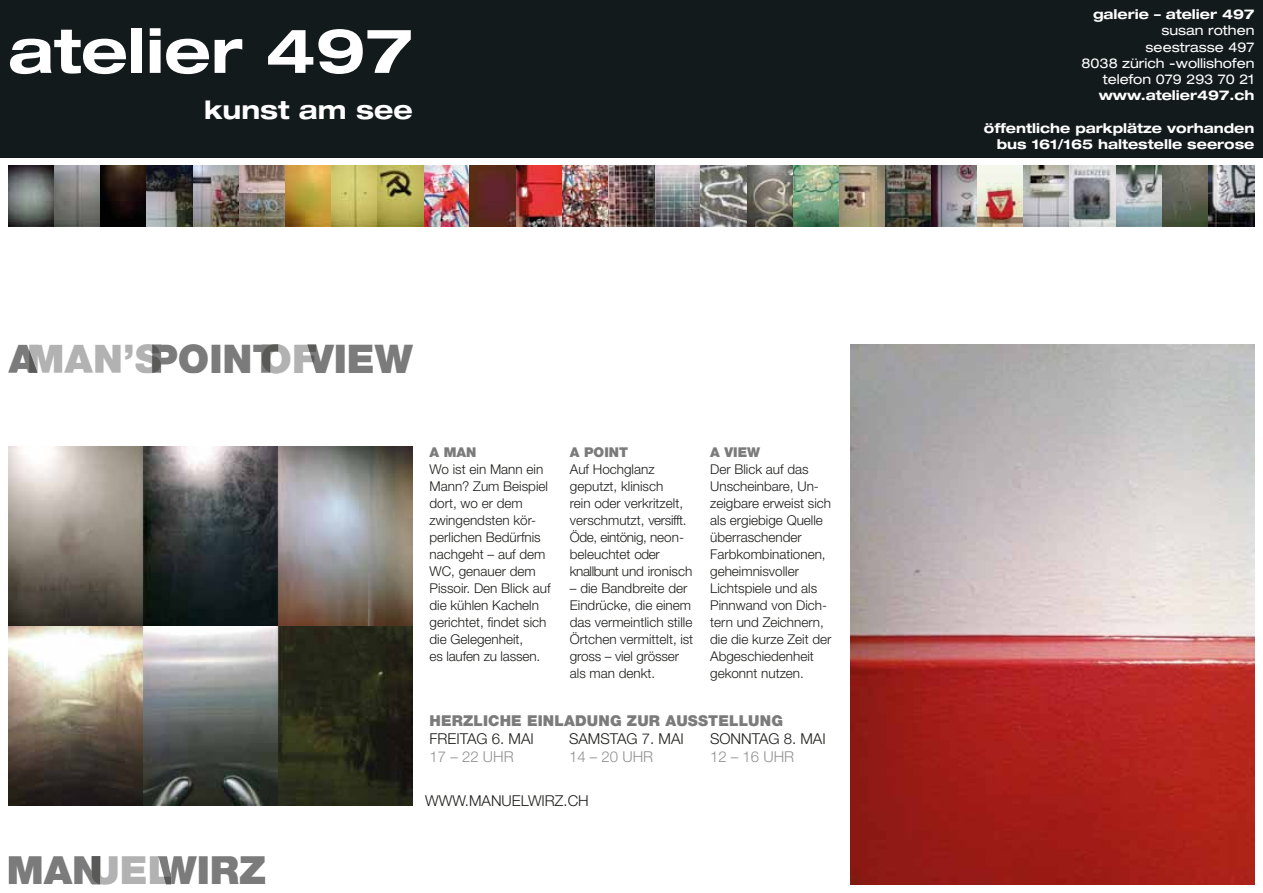
<style>
.page{position:relative;width:1263px;height:893px;background:#fff}
.page>*{position:absolute;margin:0;border:0;box-sizing:border-box;transform-origin:0 0}
.t1{font:700 expanded 61.5px "Helvetica Neue";color:#fff}
.t2{font:900 39.6px "Helvetica Neue";color:#7b7b7b}
.t3{font:700 expanded 25.5px "Helvetica Neue";color:#fff}
.t4{font:300 15px "Helvetica Neue";color:#1d1d1b}
.t5{font:900 15px "Helvetica Neue";letter-spacing:.01em;color:#7c7b7b}
.t6{font:300 15px "Helvetica Neue";color:#929292}
.t7{font:300 13.5px/17px "Helvetica Neue";color:#1d1d1b}
.t8{font:700 expanded 13.5px/16.2px "Helvetica Neue";color:#fff;text-align:right}
.t9{font:expanded 13.5px/16.2px "Helvetica Neue";color:#fff;text-align:right}
.t10{font:900 13.5px "Helvetica Neue";color:#7c7b7b}
.s1{color:#b3b2b2}
</style>
<div class="page">
<div style="left:0;top:0;width:1263px;height:157px;background:#131a1c"></div>
<svg style="left:307px;top:344px;width:9px;height:29px"></svg>
<div style="left:152px;top:344px;width:9px;height:29px;background:#7b7b7b"></div>
<svg style="left:262px;top:344px;width:16px;height:29px"></svg>
<svg style="left:29px;top:350px;width:8px;height:23px"></svg>
<img style="left:9px;top:446px;width:403px;height:360px">
<div style="left:92px;top:856px;width:8px;height:28px;background:#7b7b7b"></div>
<svg style="left:158px;top:856px;width:13px;height:28px"></svg>
<img style="left:850px;top:344px;width:404px;height:540px">
<img style="left:9px;top:166px;width:1245px;height:60px">
<h1 class="t1" style="left:8px;top:12px;width:406px">atelier 497</h1>
<h3 class="t3" style="left:204px;top:94px;width:210px">kunst am see</h3>
<h2 class="t2" style="left:9px;top:335px;width:406px">A<span class="s1">MAN’S</span>POINT<span class="s1">OF</span>VIEW</h2>
<h2 class="t2" style="left:6px;top:847px;width:262px">MAN<span class="s1">UEL</span>WIRZ</h2>
<p class="t10" style="left:429px;top:444px;width:48px">A MAN</p>
<p class="t7" style="left:429px;top:460px;width:123px">Wo ist ein Mann ein<br>Mann? Zum Beispiel dort, wo er dem zwingendsten kör&shy;perlichen Bedürfnis nachgeht – auf dem<br>WC, genauer dem<br>Pissoir. Den Blick auf die kühlen Kacheln gerichtet, findet sich die Gelegenheit,<br>es laufen zu lassen.</p>
<p class="t10" style="left:570px;top:444px;width:60px">A POINT</p>
<p class="t7" style="left:570px;top:461px;width:124px">Auf Hochglanz geputzt, klinisch<br>rein oder verkritzelt, verschmutzt, versifft.<br>Öde, eintönig, neon&shy;beleuchtet oder knallbunt und ironisch</p>
<p class="t7" style="left:570px;top:580px;width:125px">– die Bandbreite der<br>Eindrücke, die einem das vermeintlich stille<br>Örtchen vermittelt, ist gross – viel grösser als man denkt.</p>
<p class="t10" style="left:710px;top:444px;width:52px">A VIEW</p>
<p class="t7" style="left:710px;top:460px;width:123px">Der Blick auf das<br>Unscheinbare, Un&shy;zeigbare erweist sich als ergiebige Quelle überraschender<br>Farbkombinationen, geheimnisvoller<br>Lichtspiele und als<br>Pinnwand von Dich&shy;tern und Zeichnern, die die kurze Zeit der<br>Abgeschiedenheit gekonnt nutzen.</p>
<p class="t5" style="left:429px;top:712px;width:355px">HERZLICHE EINLADUNG ZUR AUSSTELLUNG</p>
<p class="t4" style="left:429px;top:730px;width:106px">FREITAG 6. MAI</p>
<p class="t4" style="left:569px;top:730px;width:116px">SAMSTAG 7. MAI</p>
<p class="t4" style="left:710px;top:730px;width:117px">SONNTAG 8. MAI</p>
<p class="t6" style="left:429px;top:748px;width:86px">17 – 22 UHR</p>
<p class="t6" style="left:569px;top:748px;width:86px">14 – 20 UHR</p>
<p class="t6" style="left:710px;top:748px;width:86px">12 – 16 UHR</p>
<p class="t4" style="left:425px;top:791px;width:165px">WWW.MANUELWIRZ.CH</p>
<p class="t8" style="left:1093px;top:6px;width:163px">galerie – atelier 497</p>
<p class="t9" style="left:1081px;top:22px;width:174px">susan rothen seestrasse 497<br>8038 zürich -wollishofen telefon 079 293 70 21</p>
<p class="t8" style="left:1099px;top:87px;width:157px">www.atelier497.ch</p>
<p class="t8" style="left:984px;top:119px;width:272px">öffentliche parkplätze vorhanden bus 161/165 haltestelle seerose</p>
</div>
